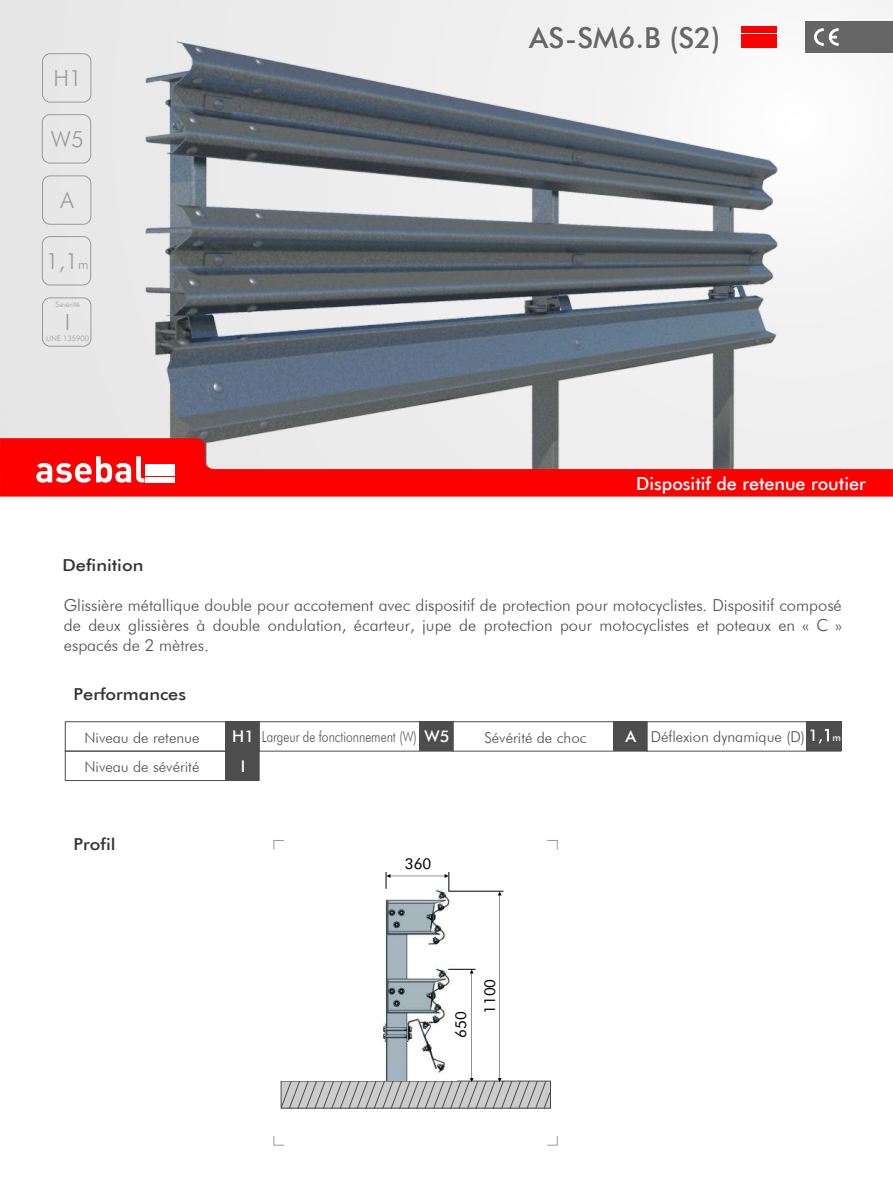
<style>
.page{position:relative;width:893px;height:1191px;background:#fff}
.page>*{position:absolute;margin:0;border:0;box-sizing:border-box;transform-origin:0 0}
.t1{font:500 28.8px "Futura BT";color:#666}
.t2{font:300 22.35px "Futura BT";color:#999}
.t3{font:500 18px "Futura BT";color:#fff}
.t4{font:300 16.5px/19.8px "Futura BT";color:#4d4d4d;text-align:justify}
.t5{font:500 16.5px "Futura BT";color:#333;scale:1.1 1}
.t6{font:500 16.2px "Futura BT";color:#fff}
.t7{font:300 15px/29.4px "Futura BT";color:#4d4d4d}
.t8{font:300 15px "Futura BT";color:#4d4d4d;scale:.8 1}
.t9{font:15px "Futura BT";color:#000}
.t10{font:300 7.5px "Futura BT";color:#999}
.s1{font-size:13.35px}
.s2{font-weight:500;font-size:16.2px;color:#fff}
.s3{font-size:16.2px;color:#fff}
.s4{font-weight:500;font-size:9.75px;color:#fff}
</style>
<div class="page">
<div style="left:0;top:0;width:893px;height:473px;background:linear-gradient(to right,#e6e6e6,#f7f7f7)"></div>
<img style="left:41px;top:21px;width:841px;height:417px">
<div style="left:742px;top:26px;width:35px;height:7px;background:#f00"></div>
<div style="left:742px;top:34px;width:35px;height:6px;background:#f00"></div>
<div style="left:742px;top:41px;width:35px;height:7px;background:#f00"></div>
<div style="left:806px;top:21px;width:87px;height:32px;background:#666"></div>
<svg style="left:814px;top:28px;width:25px;height:18px"></svg>
<svg style="left:0;top:438px;width:893px;height:58px;background:#f26464"></svg>
<div style="left:145px;top:464px;width:30px;height:5px;background:#fff"></div>
<div style="left:145px;top:470px;width:30px;height:6px;background:#fff"></div>
<div style="left:145px;top:477px;width:30px;height:5px;background:#fff"></div>
<svg style="left:36px;top:456px;width:108px;height:26px"></svg>
<div style="left:65px;top:721px;width:194px;height:30px;border:1px solid #4d4d4d"></div>
<div style="left:259px;top:721px;width:194px;height:30px;border:1px solid #4d4d4d"></div>
<div style="left:647px;top:721px;width:194px;height:30px;border:1px solid #4d4d4d"></div>
<div style="left:453px;top:721px;width:194px;height:30px;border:1px solid #4d4d4d"></div>
<div style="left:226px;top:721px;width:33px;height:30px;background:#4d4d4d"></div>
<div style="left:420px;top:721px;width:33px;height:30px;background:#4d4d4d"></div>
<div style="left:614px;top:721px;width:33px;height:30px;background:#4d4d4d"></div>
<div style="left:806px;top:721px;width:36px;height:30px;background:#4d4d4d"></div>
<svg style="left:273px;top:840px;width:11px;height:10px"></svg>
<svg style="left:547px;top:840px;width:11px;height:10px"></svg>
<svg style="left:273px;top:1136px;width:11px;height:10px"></svg>
<svg style="left:547px;top:1136px;width:11px;height:10px"></svg>
<div style="left:65px;top:751px;width:194px;height:29px;border:1px solid #4d4d4d"></div>
<div style="left:226px;top:751px;width:33px;height:29px;background:#4d4d4d"></div>
<div style="left:42px;top:53px;width:49px;height:49px;border:1px solid #999;border-radius:8px"></div>
<div style="left:42px;top:114px;width:49px;height:49px;border:1px solid #999;border-radius:8px"></div>
<div style="left:42px;top:175px;width:49px;height:50px;border:1px solid #999;border-radius:8px"></div>
<div style="left:42px;top:236px;width:49px;height:49px;border:1px solid #999;border-radius:8px"></div>
<div style="left:42px;top:297px;width:49px;height:50px;border:1px solid #999;border-radius:8px"></div>
<svg style="left:281px;top:872px;width:269px;height:236px"></svg>
<h2 class="t2" style="left:54px;top:69px;width:30px">H1</h2>
<h2 class="t2" style="left:51px;top:130px;width:34px">W5</h2>
<h2 class="t2" style="left:60px;top:191px;width:15px">A</h2>
<h2 class="t2" style="left:46px;top:252px;width:44px">1,1<span class="s1">m</span></h2>
<p class="t10" style="left:56px;top:300px;width:26px">Severité</p>
<p class="t10" style="left:46px;top:336px;width:44px">UNE 135900</p>
<h2 class="t2" style="left:65px;top:313px;width:7px">I</h2>
<h1 class="t1" style="left:529px;top:20px;width:193px">AS-SM6.B (S2)</h1>
<p class="t3" style="left:636px;top:472px;width:231px">Dispositif de retenue routier</p>
<p class="t5" style="left:63px;top:555px;width:75px">Definition</p>
<p class="t4" style="left:64px;top:595px;width:779px">Glissière métallique double pour accotement avec dispositif de protection pour motocyclistes. Dispositif composé de deux glissières à double ondulation, écarteur, jupe de protection pour motocyclistes et poteaux en « C » espacés de 2 mètres.</p>
<p class="t5" style="left:74px;top:683px;width:104px">Performances</p>
<p class="t7" style="left:84px;top:722px;width:117px">Niveau de retenue<br>Niveau de sévérité</p>
<p class="t5" style="left:73px;top:833px;width:40px">Profil</p>
<p class="t8" style="left:262px;top:727px;width:195px">Largeur de fonctionnement (W)</p>
<p class="t7" style="left:484px;top:722px;width:104px">Sévérité de choc</p>
<p class="t7" style="left:651px;top:721px;width:192px">Déflexion dynamique (D) <span class="s2">1,</span><span class="s3">1</span><span class="s4">m</span></p>
<p class="t6" style="left:232px;top:726px;width:23px">H1</p>
<p class="t6" style="left:425px;top:726px;width:26px">W5</p>
<p class="t6" style="left:625px;top:726px;width:12px">A</p>
<p class="t6" style="left:241px;top:756px;width:6px">I</p>
<p class="t9" style="left:405px;top:854px;width:28px">360</p>
<p class="t9" style="left:452px;top:1038px;width:28px;rotate:-90deg">650</p>
<p class="t9" style="left:481px;top:1014px;width:37px;rotate:-90deg">1100</p>
</div>
